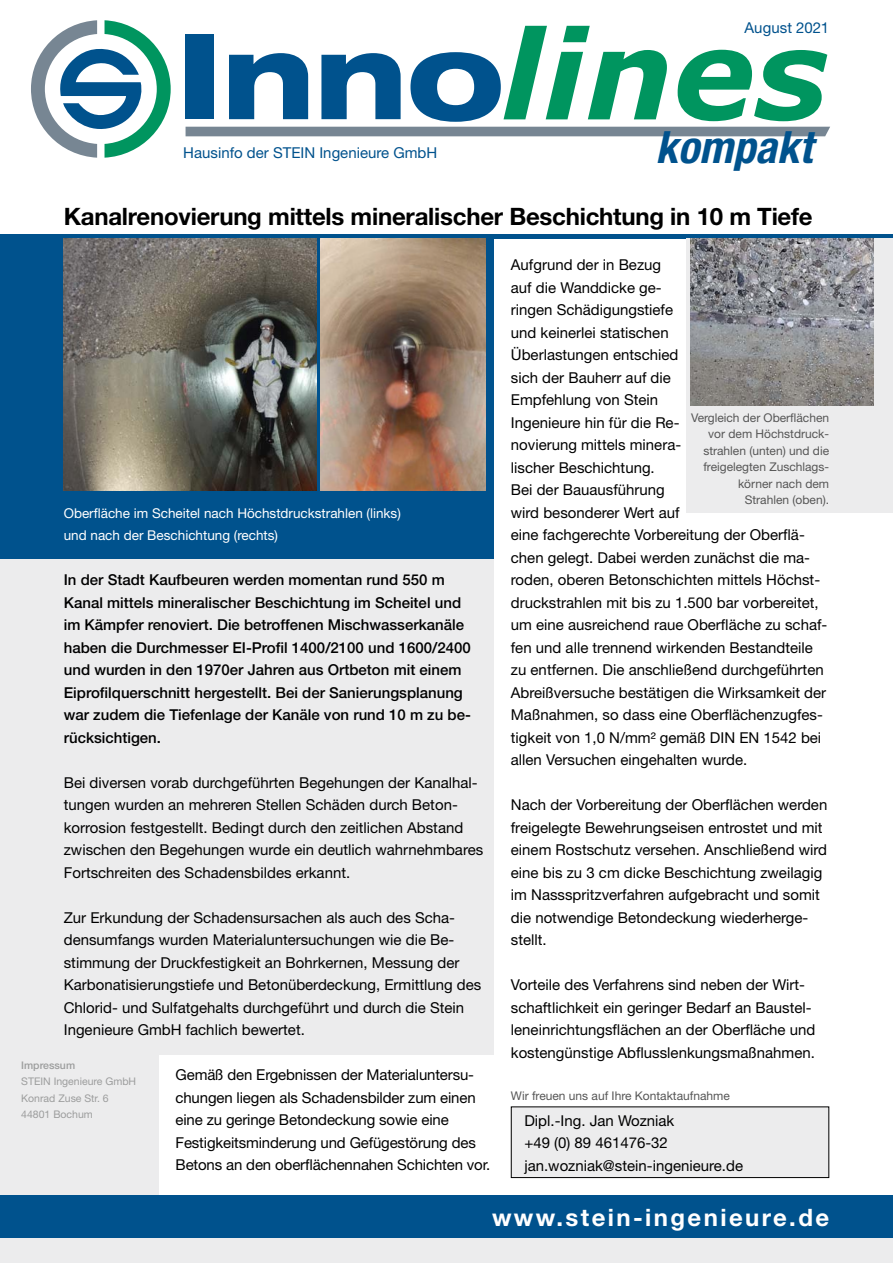
<style>
.page{position:relative;width:893px;height:1263px;background:#fff}
.page>*{position:absolute;margin:0;border:0;box-sizing:border-box;transform-origin:0 0}
.t1{font:italic 700 123.15px "Verdana";color:#00955f}
.t2{font:italic 700 condensed 44.55px "Helvetica Neue";color:#00528d}
.Überschrift_1{font:700 24px "Helvetica Neue";letter-spacing:-.01em;color:#000}
.URL_unten{font:700 24px "Helvetica Neue";letter-spacing:.1em;color:#fff}
.Kontakt{font:15px/22.5px "Helvetica Neue";color:#000}
.Standard_Headline{font:500 15px/22.5px "Helvetica Neue";color:#000}
.Kolumnentitel{font:15px "Helvetica Neue";color:#00528d}
.Bildunterschrift_inv{font:13.5px/22.5px "Helvetica Neue";color:#fff}
.Bildunterschrift{font:12px/16.5px "Helvetica Neue";color:#565656;text-align:right}
.t3{font:10.5px/16.5px "Helvetica Neue";color:#9c9d9d}
.t4{font:500 10.5px "Helvetica Neue";color:#9c9d9d}
.s1{font-family:"Helvetica Neue";font-weight:800;font-style:normal;font-stretch:expanded;font-size:118.8px;color:#00528d}
</style>
<div class="page">
<div style="left:0;top:238px;width:159px;height:977px;background:#ececed"></div>
<div style="left:0;top:1220px;width:893px;height:43px;background:#ececed"></div>
<div style="left:0;top:1195px;width:893px;height:43px;background:#00528d"></div>
<div style="left:186px;top:127px;width:644px;height:9px;background:#778693"></div>
<svg style="left:31px;top:20px;width:140px;height:138px"></svg>
<hr style="left:0;top:234px;width:893px;height:4px;background:#00528d">
<div style="left:0;top:238px;width:494px;height:321px;background:#00528d"></div>
<div style="left:0;top:559px;width:494px;height:495px;background:#ececed"></div>
<div style="left:511px;top:1107px;width:318px;height:70px;background:#ececed"></div>
<div style="left:511px;top:1106px;width:318px;height:72px;border:1px solid #000"></div>
<img style="left:64px;top:238px;width:252px;height:252px">
<img style="left:320px;top:238px;width:165px;height:252px">
<div style="left:687px;top:238px;width:206px;height:275px;background:#ececed"></div>
<img style="left:691px;top:238px;width:182px;height:167px">
<p class="Kolumnentitel" style="left:744px;top:19px;width:86px">August 2021</p>
<p class="t1" style="left:176px;top:-13px;width:653px"><span class="s1">Inno</span>lines</p>
<p class="Kolumnentitel" style="left:183px;top:143px;width:255px">Hausinfo der STEIN Ingenieure GmbH</p>
<p class="t2" style="left:655px;top:121px;width:158px">kompakt</p>
<p class="Überschrift_1" style="left:64px;top:202px;width:750px">Kanalrenovierung mittels mineralischer Beschichtung in 10 m Tiefe</p>
<p class="Kontakt" style="left:511px;top:253px;width:172px">Aufgrund der in Bezug auf die Wanddicke ge&shy;ringen Schädigungstiefe und keinerlei statischen<br>Überlastungen entschied sich der Bauherr auf die<br>Empfehlung von Stein<br>Ingenieure hin für die Re&shy;novierung mittels minera&shy;lischer Beschichtung.</p>
<p class="Kontakt" style="left:511px;top:478px;width:318px">Bei der Bauausführung<br>wird besonderer Wert auf<br>eine fachgerechte Vorbereitung der Oberflä&shy;chen gelegt. Dabei werden zunächst die ma&shy;roden, oberen Betonschichten mittels Höchst&shy;druckstrahlen mit bis zu 1.500 bar vorbereitet, um eine ausreichend raue Oberfläche zu schaf&shy;fen und alle trennend wirkenden Bestandteile zu entfernen. Die anschließend durchgeführten Abreißversuche bestätigen die Wirksamkeit der Maßnahmen, so dass eine Oberflächenzugfes&shy;tigkeit von 1,0 N/mm² gemäß DIN EN 1542 bei allen Versuchen eingehalten wurde.</p>
<p class="Kontakt" style="left:511px;top:793px;width:318px">Nach der Vorbereitung der Oberflächen werden freigelegte Bewehrungseisen entrostet und mit einem Rostschutz versehen. Anschließend wird eine bis zu 3 cm dicke Beschichtung zweilagig im Nassspritzverfahren aufgebracht und somit die notwendige Betondeckung wiederherge&shy;stellt.</p>
<p class="Kontakt" style="left:511px;top:973px;width:306px">Vorteile des Verfahrens sind neben der Wirt&shy;schaftlichkeit ein geringer Bedarf an Baustel&shy;leneinrichtungsflächen an der Oberfläche und kostengünstige Abflusslenkungsmaßnahmen.</p>
<p class="Bildunterschrift" style="left:691px;top:409px;width:140px">Vergleich der Oberflächen vor dem Höchstdruck&shy;strahlen (unten) und die freigelegten Zuschlags&shy;körner nach dem<br>Strahlen (oben).</p>
<p class="Bildunterschrift_inv" style="left:64px;top:501px;width:339px">Oberfläche im Scheitel nach Höchstdruckstrahlen (links) und nach der Beschichtung (rechts)</p>
<p class="Standard_Headline" style="left:64px;top:568px;width:409px">In der Stadt Kaufbeuren werden momentan rund 550 m Kanal mittels mineralischer Beschichtung im Scheitel und im Kämpfer renoviert. Die betroffenen Mischwasserkanäle haben die Durchmesser EI-Profil 1400/2100 und 1600/2400 und wurden in den 1970er Jahren aus Ortbeton mit einem Eiprofilquerschnitt hergestellt. Bei der Sanierungsplanung war zudem die Tiefenlage der Kanäle von rund 10 m zu be&shy;rücksichtigen.</p>
<p class="Kontakt" style="left:64px;top:771px;width:421px">Bei diversen vorab durchgeführten Begehungen der Kanalhal&shy;tungen wurden an mehreren Stellen Schäden durch Beton&shy;korrosion festgestellt. Bedingt durch den zeitlichen Abstand zwischen den Begehungen wurde ein deutlich wahrnehmbares Fortschreiten des Schadensbildes erkannt.</p>
<p class="Kontakt" style="left:64px;top:906px;width:419px">Zur Erkundung der Schadensursachen als auch des Scha&shy;densumfangs wurden Materialuntersuchungen wie die Be&shy;stimmung der Druckfestigkeit an Bohrkernen, Messung der Karbonatisierungstiefe und Betonüberdeckung, Ermittlung des Chlorid- und Sulfatgehalts durchgeführt und durch die Stein Ingenieure GmbH fachlich bewertet.</p>
<p class="t4" style="left:21px;top:1059px;width:55px">Impressum</p>
<p class="t3" style="left:21px;top:1073px;width:116px">STEIN Ingenieure GmbH<br>Konrad Zuse Str. 6<br>44801 Bochum</p>
<p class="Kontakt" style="left:176px;top:1063px;width:316px">Gemäß den Ergebnissen der Materialuntersu&shy;chungen liegen als Schadensbilder zum einen eine zu geringe Betondeckung sowie eine Festigkeitsminderung und Gefügestörung des Betons an den oberflächennahen Schichten vor.</p>
<p class="Bildunterschrift" style="left:511px;top:1087px;width:220px">Wir freuen uns auf Ihre Kontaktaufnahme</p>
<p class="Kontakt" style="left:524px;top:1109px;width:151px">Dipl.-Ing. Jan Wozniak +49 (0) 89 461476-32</p>
<p class="Kontakt" style="left:524px;top:1154px;width:220px">jan.wozniak@stein-ingenieure.de</p>
<p class="URL_unten" style="left:492px;top:1202px;width:339px">www.stein-ingenieure.de</p>
</div>
